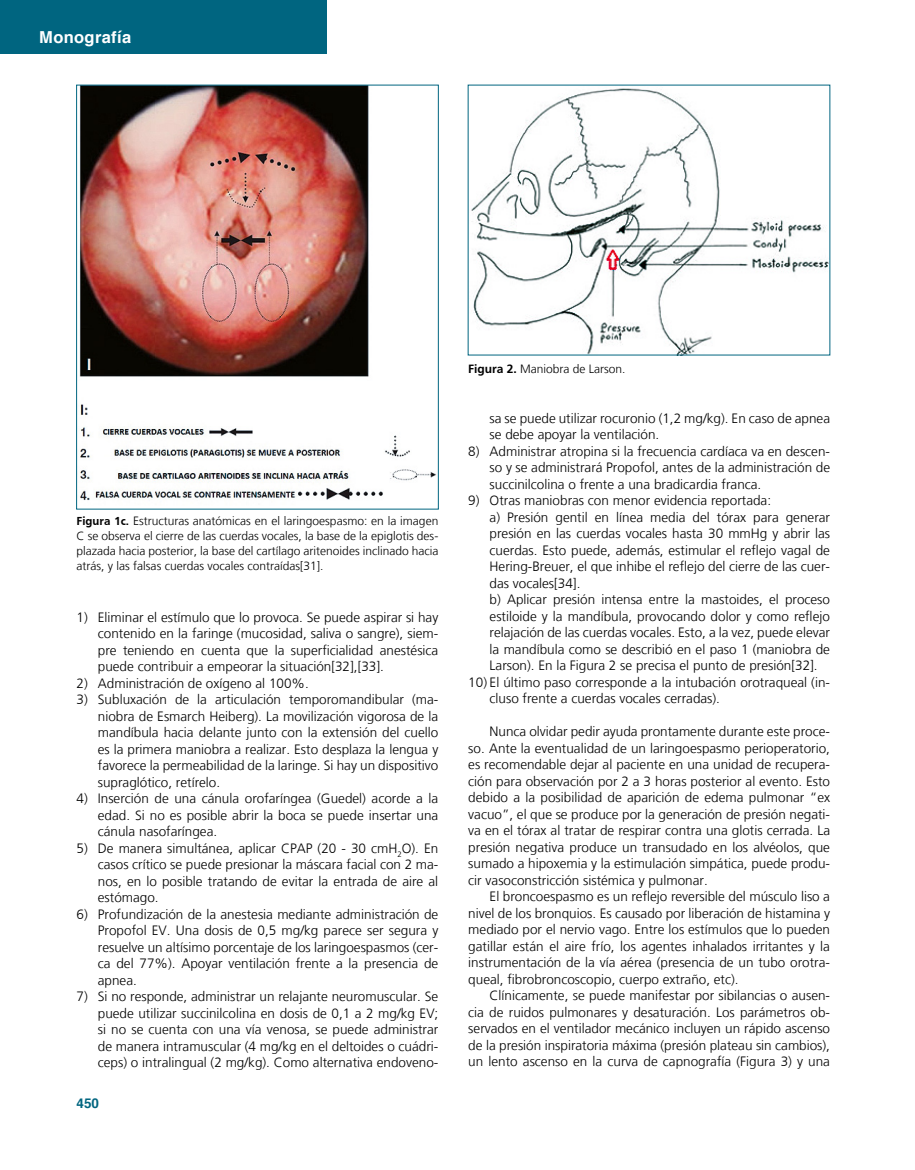
<style>
.page{position:relative;width:915px;height:1170px;background:#fff}
.page>*{position:absolute;margin:0;border:0;box-sizing:border-box;transform-origin:0 0}
.t1{font:700 16.5px "Helvetica";letter-spacing:.02em;color:#fff}
.List_Paragraph{font:300 13.5px/16.5px "Frutiger LT";color:#000;text-align:justify}
.t2{font:700 13.5px "Helvetica";color:#006580}
.List_Paragraph-2{font:300 12px/15px "Frutiger LT";color:#000;text-align:justify}
.s1{font-family:"Frutiger";font-weight:700}
</style>
<div class="page">
<div style="left:0;top:0;width:326px;height:54px;background:#006580"></div>
<img style="left:79px;top:87px;width:357px;height:413px">
<div style="left:76px;top:85px;width:362px;height:424px;border:1px solid #006580"></div>
<img style="left:471px;top:88px;width:356px;height:265px">
<p class="t1" style="left:39px;top:24px;width:93px">Monografía</p>
<p class="List_Paragraph-2" style="left:77px;top:513px;width:363px"><span class="s1">Figura 1c.</span> Estructuras anatómicas en el laringoespasmo: en la imagen C se observa el cierre de las cuerdas vocales, la base de la epiglotis des&shy;plazada hacia posterior, la base del cartílago aritenoides inclinado hacia atrás, y las falsas cuerdas vocales contraídas[31].</p>
<p class="List_Paragraph" style="left:98px;top:608px;width:342px;text-indent:-21px">1) Eliminar el estímulo que lo provoca. Se puede aspirar si hay contenido en la faringe (mucosidad, saliva o sangre), siem&shy;pre teniendo en cuenta que la superficialidad anestésica puede contribuir a empeorar la situación[32],[33].</p>
<p class="List_Paragraph" style="left:77px;top:674px;width:234px">2) Administración de oxígeno al 100%.</p>
<p class="List_Paragraph" style="left:98px;top:691px;width:342px;text-indent:-21px">3) Subluxación de la articulación temporomandibular (ma&shy;niobra de Esmarch Heiberg). La movilización vigorosa de la mandíbula hacia delante junto con la extensión del cuello es la primera maniobra a realizar. Esto desplaza la lengua y favorece la permeabilidad de la laringe. Si hay un dispositivo supraglótico, retírelo.</p>
<p class="List_Paragraph" style="left:98px;top:790px;width:342px;text-indent:-21px">4) Inserción de una cánula orofaríngea (Guedel) acorde a la edad. Si no es posible abrir la boca se puede insertar una cánula nasofaríngea.</p>
<p class="List_Paragraph" style="left:98px;top:839px;width:342px;text-indent:-21px">5) De manera simultánea, aplicar CPAP (20 - 30 cmH<sub>2</sub>O). En casos crítico se puede presionar la máscara facial con 2 ma&shy;nos, en lo posible tratando de evitar la entrada de aire al estómago.</p>
<p class="List_Paragraph" style="left:98px;top:905px;width:342px;text-indent:-21px">6) Profundización de la anestesia mediante administración de Propofol EV. Una dosis de 0,5 mg/kg parece ser segura y resuelve un altísimo porcentaje de los laringoespasmos (cer&shy;ca del 77%). Apoyar ventilación frente a la presencia de apnea.</p>
<p class="List_Paragraph" style="left:98px;top:988px;width:342px;text-indent:-21px">7) Si no responde, administrar un relajante neuromuscular. Se puede utilizar succinilcolina en dosis de 0,1 a 2 mg/kg EV; si no se cuenta con una vía venosa, se puede administrar de manera intramuscular (4 mg/kg en el deltoides o cuádri&shy;ceps) o intralingual (2 mg/kg). Como alternativa endoveno-</p>
<p class="t2" style="left:77px;top:1092px;width:24px">450</p>
<p class="List_Paragraph-2" style="left:468px;top:361px;width:159px"><span class="s1">Figura 2.</span> Maniobra de Larson.</p>
<p class="List_Paragraph" style="left:489px;top:410px;width:342px">sa se puede utilizar rocuronio (1,2 mg/kg). En caso de apnea se debe apoyar la ventilación.</p>
<p class="List_Paragraph" style="left:489px;top:443px;width:342px;text-indent:-21px">8) Administrar atropina si la frecuencia cardíaca va en descen&shy;so y se administrará Propofol, antes de la administración de succinilcolina o frente a una bradicardia franca.</p>
<p class="List_Paragraph" style="left:468px;top:492px;width:304px">9) Otras maniobras con menor evidencia reportada:</p>
<p class="List_Paragraph" style="left:489px;top:509px;width:342px">a) Presión gentil en línea media del tórax para generar presión en las cuerdas vocales hasta 30 mmHg y abrir las cuerdas. Esto puede, además, estimular el reflejo vagal de Hering-Breuer, el que inhibe el reflejo del cierre de las cuer&shy;das vocales[34].</p>
<p class="List_Paragraph" style="left:489px;top:591px;width:342px">b) Aplicar presión intensa entre la mastoides, el proceso estiloide y la mandíbula, provocando dolor y como reflejo relajación de las cuerdas vocales. Esto, a la vez, puede elevar la mandíbula como se describió en el paso 1 (maniobra de Larson). En la Figura 2 se precisa el punto de presión[32].</p>
<p class="List_Paragraph" style="left:489px;top:674px;width:342px;text-indent:-21px">10) El último paso corresponde a la intubación orotraqueal (in&shy;cluso frente a cuerdas vocales cerradas).</p>
<p class="List_Paragraph" style="left:468px;top:723px;width:363px;text-indent:21px">Nunca olvidar pedir ayuda prontamente durante este proce&shy;so. Ante la eventualidad de un laringoespasmo perioperatorio, es recomendable dejar al paciente en una unidad de recupera&shy;ción para observación por 2 a 3 horas posterior al evento. Esto debido a la posibilidad de aparición de edema pulmonar “ex vacuo”, el que se produce por la generación de presión negati&shy;va en el tórax al tratar de respirar contra una glotis cerrada. La presión negativa produce un transudado en los alvéolos, que sumado a hipoxemia y la estimulación simpática, puede produ&shy;cir vasoconstricción sistémica y pulmonar.</p>
<p class="List_Paragraph" style="left:468px;top:888px;width:363px;text-indent:21px">El broncoespasmo es un reflejo reversible del músculo liso a nivel de los bronquios. Es causado por liberación de histamina y mediado por el nervio vago. Entre los estímulos que lo pueden gatillar están el aire frío, los agentes inhalados irritantes y la instrumentación de la vía aérea (presencia de un tubo orotra&shy;queal, fibrobroncoscopio, cuerpo extraño, etc).</p>
<p class="List_Paragraph" style="left:468px;top:987px;width:363px;text-indent:21px">Clínicamente, se puede manifestar por sibilancias o ausen&shy;cia de ruidos pulmonares y desaturación. Los parámetros ob&shy;servados en el ventilador mecánico incluyen un rápido ascenso de la presión inspiratoria máxima (presión plateau sin cambios), un lento ascenso en la curva de capnografía (Figura 3) y una</p>
</div>
